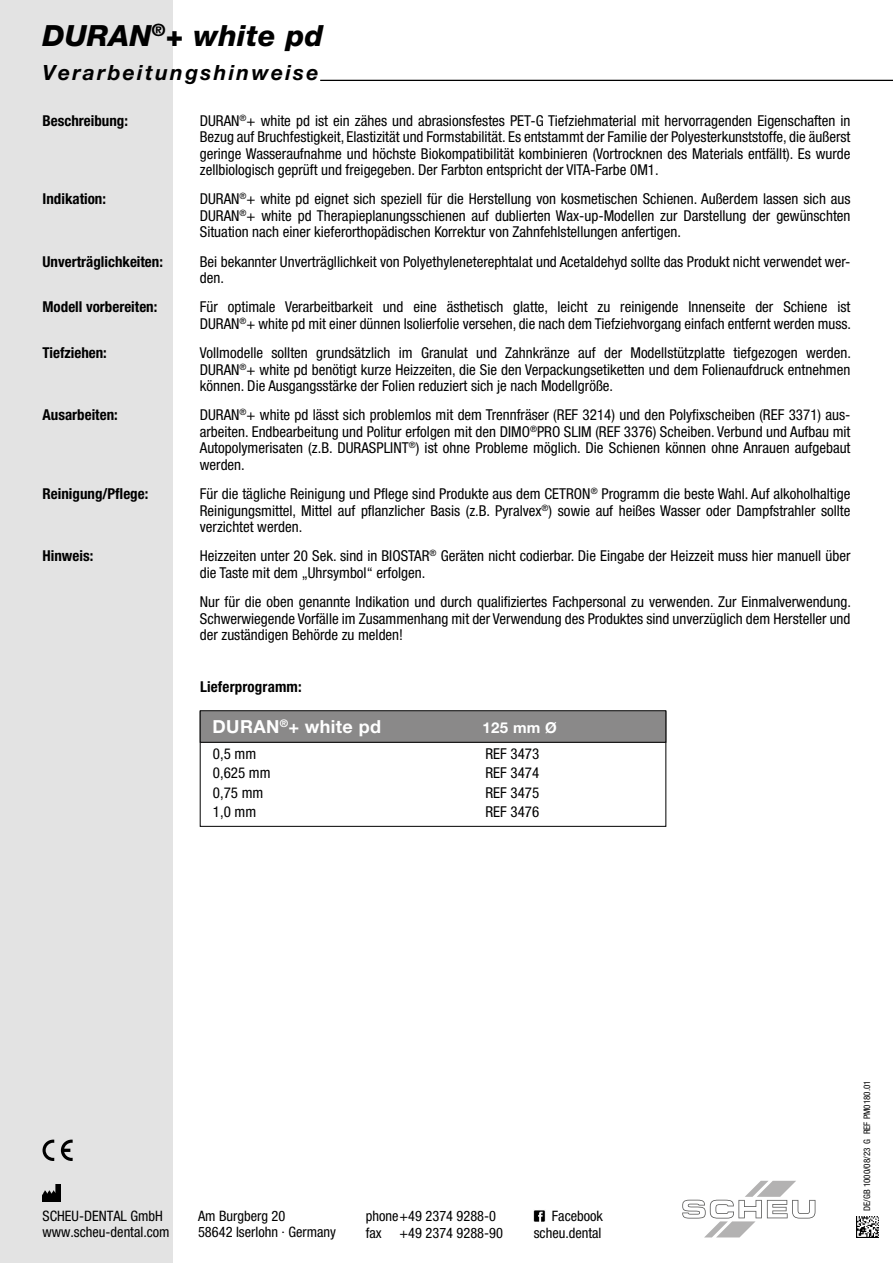
<style>
.page{position:relative;width:893px;height:1263px;background:#fff}
.page>*{position:absolute;margin:0;border:0;box-sizing:border-box;transform-origin:0 0}
.t1{font:italic 800 29.25px "Helvetica Neue LT Pro";letter-spacing:.015em;color:#000}
.t2{font:italic 700 21px "Helvetica Neue LT Pro";letter-spacing:.11em;color:#000}
.t3{font:700 18px "Helvetica Neue LT Pro";letter-spacing:.02em;color:#fff}
.t4{font:condensed 15px/16.5px "Helvetica Neue LT Pro";color:#000;text-align:justify}
.t5{font:700 condensed 15px "Helvetica Neue LT Pro";color:#000}
.t6{font:700 15px "Helvetica Neue LT Pro";color:#fff}
.t7{font:condensed 14.4px/16.5px "Helvetica Neue LT Pro";color:#000}
.t8{font:condensed 9px "Helvetica Neue LT Pro";color:#000}
</style>
<div class="page">
<div style="left:0;top:0;width:173px;height:1263px;background:#e3e3e3"></div>
<svg style="left:43px;top:1139px;width:11px;height:22px"></svg>
<svg style="left:61px;top:1139px;width:12px;height:22px"></svg>
<hr style="left:320px;top:80px;width:573px;height:1px;background:#000">
<div style="left:200px;top:711px;width:466px;height:116px;border:1px solid #000"></div>
<div style="left:200px;top:711px;width:466px;height:31px;background:#8a8989"></div>
<div style="left:200px;top:710px;width:466px;height:33px;border:1px solid #000"></div>
<img style="left:857px;top:1216px;width:21px;height:21px">
<svg style="left:534px;top:1210px;width:11px;height:11px"></svg>
<img style="left:43px;top:1185px;width:18px;height:16px">
<svg style="left:682px;top:1181px;width:133px;height:56px"></svg>
<h1 class="t1" style="left:43px;top:18px;width:282px">DURAN<sup>®</sup>+ white pd</h1>
<h2 class="t2" style="left:43px;top:60px;width:278px">Verarbeitungshinweise</h2>
<p class="t5" style="left:43px;top:111px;width:87px">Beschreibung:</p>
<p class="t4" style="left:200px;top:112px;width:652px">DURAN<sup>®</sup>+ white pd ist ein zähes und abrasionsfestes PET-G Tiefziehmaterial mit hervorragenden Eigenschaften in Bezug auf Bruchfestigkeit, Elastizität und Formstabilität. Es entstammt der Familie der Polyesterkunststoffe, die äußerst geringe Wasseraufnahme und höchste Biokompatibilität kombinieren (Vortrocknen des Materials entfällt). Es wurde zellbiologisch geprüft und freigegeben. Der Farbton entspricht der VITA-Farbe 0M1.</p>
<p class="t5" style="left:43px;top:190px;width:65px">Indikation:</p>
<p class="t4" style="left:200px;top:191px;width:652px">DURAN<sup>®</sup>+ white pd eignet sich speziell für die Herstellung von kosmetischen Schienen. Außerdem lassen sich aus DURAN<sup>®</sup>+ white pd Therapieplanungsschienen auf dublierten Wax-up-Modellen zur Darstellung der gewünschten Situation nach einer kieferorthopädischen Korrektur von Zahnfehlstellungen anfertigen.</p>
<p class="t5" style="left:43px;top:252px;width:122px">Unverträglichkeiten:</p>
<p class="t4" style="left:200px;top:253px;width:652px">Bei bekannter Unverträgllichkeit von Polyethyleneterephtalat und Acetaldehyd sollte das Produkt nicht verwendet wer&shy;den.</p>
<p class="t5" style="left:43px;top:298px;width:116px">Modell vorbereiten:</p>
<p class="t4" style="left:200px;top:299px;width:653px">Für optimale Verarbeitbarkeit und eine ästhetisch glatte, leicht zu reinigende Innenseite der Schiene ist<br>DURAN<sup>®</sup>+ white pd mit einer dünnen Isolierfolie versehen, die nach dem Tiefziehvorgang einfach entfernt werden muss.</p>
<p class="t5" style="left:43px;top:344px;width:66px">Tiefziehen:</p>
<p class="t4" style="left:200px;top:344px;width:653px">Vollmodelle sollten grundsätzlich im Granulat und Zahnkränze auf der Modellstützplatte tiefgezogen werden.<br>DURAN<sup>®</sup>+ white pd benötigt kurze Heizzeiten, die Sie den Verpackungsetiketten und dem Folienaufdruck entnehmen können. Die Ausgangsstärke der Folien reduziert sich je nach Modellgröße.</p>
<p class="t5" style="left:43px;top:406px;width:77px">Ausarbeiten:</p>
<p class="t4" style="left:200px;top:407px;width:652px">DURAN<sup>®</sup>+ white pd lässt sich problemlos mit dem Trennfräser (REF 3214) und den Polyfixscheiben (REF 3371) aus&shy;arbeiten. Endbearbeitung und Politur erfolgen mit den DIMO<sup>®</sup>PRO SLIM (REF 3376) Scheiben. Verbund und Aufbau mit Autopolymerisaten (z.B. DURASPLINT<sup>®</sup>) ist ohne Probleme möglich. Die Schienen können ohne Anrauen aufgebaut werden.</p>
<p class="t5" style="left:43px;top:485px;width:107px">Reinigung/Pflege:</p>
<p class="t4" style="left:200px;top:485px;width:652px">Für die tägliche Reinigung und Pflege sind Produkte aus dem CETRON<sup>®</sup> Programm die beste Wahl. Auf alkoholhaltige Reinigungsmittel, Mittel auf pflanzlicher Basis (z.B. Pyralvex<sup>®</sup>) sowie auf heißes Wasser oder Dampfstrahler sollte verzichtet werden.</p>
<p class="t5" style="left:43px;top:547px;width:52px">Hinweis:</p>
<p class="t4" style="left:200px;top:548px;width:652px">Heizzeiten unter 20 Sek. sind in BIOSTAR<sup>®</sup> Geräten nicht codierbar. Die Eingabe der Heizzeit muss hier manuell über die Taste mit dem „Uhrsymbol“ erfolgen.</p>
<p class="t4" style="left:200px;top:593px;width:653px">Nur für die oben genannte Indikation und durch qualifiziertes Fachpersonal zu verwenden. Zur Einmalverwendung.<br>Schwerwiegende Vorfälle im Zusammenhang mit der Verwendung des Produktes sind unverzüglich dem Hersteller und der zuständigen Behörde zu melden!</p>
<p class="t5" style="left:200px;top:678px;width:103px">Lieferprogramm:</p>
<p class="t3" style="left:213px;top:715px;width:170px">DURAN<sup>®</sup>+ white pd</p>
<p class="t6" style="left:483px;top:718px;width:76px">125 mm Ø</p>
<p class="t4" style="left:213px;top:743px;width:59px;line-height:19.5px;text-align:left">0,5 mm<br>0,625 mm<br>0,75 mm<br>1,0 mm</p>
<p class="t4" style="left:485px;top:743px;width:55px;line-height:19.5px">REF 3473<br>REF 3474<br>REF 3475<br>REF 3476</p>
<p class="t7" style="left:43px;top:1207px;width:129px">SCHEU-DENTAL GmbH www.scheu-dental.com</p>
<p class="t7" style="left:366px;top:1207px;width:132px">phone+49 2374 9288-0 fax</p>
<p class="t7" style="left:198px;top:1207px;width:139px">Am Burgberg 20<br>58642 Iserlohn · Germany</p>
<p class="t7" style="left:400px;top:1224px;width:105px">+49 2374 9288-90</p>
<p class="t7" style="left:534px;top:1207px;width:71px;text-align:right">Facebook scheu.dental</p>
<p class="t8" style="left:862px;top:1211px;width:132px;rotate:-90deg">DE/GB 1000/08/23 G REF PM0180.01</p>
</div>
